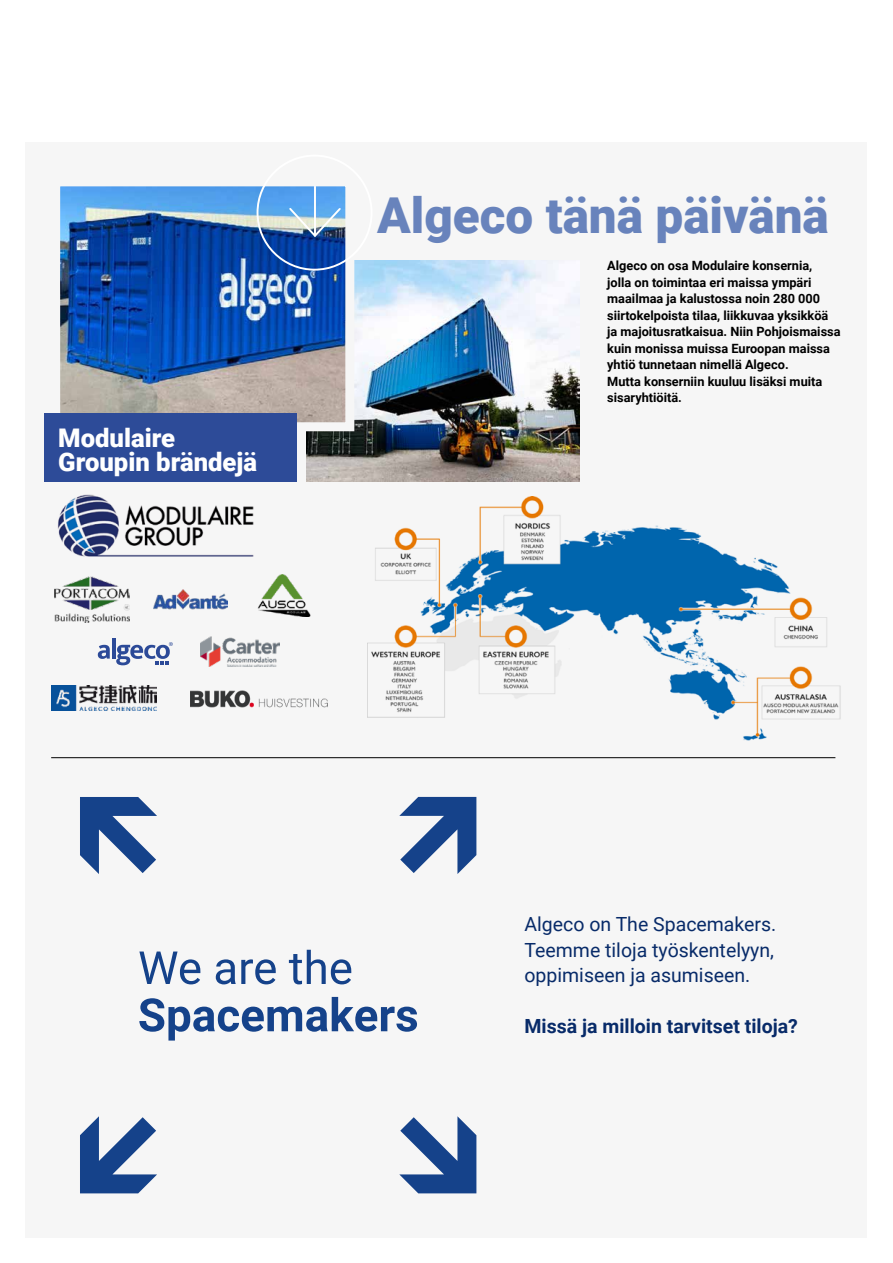
<style>
.page{position:relative;width:893px;height:1263px;background:#fff}
.page>*{position:absolute;margin:0;border:0;box-sizing:border-box;transform-origin:0 0}
.t1{font:900 49.5px "Roboto";color:#6883bc}
.t2{font:900 25.65px/24px "Roboto";color:#fff}
.t3{font:19.5px/25.5px "Roboto";color:#082b69;text-align:justify}
.t4{font:700 19.5px "Roboto";color:#082b69}
.t5{font:700 12.75px/16.5px "Roboto";color:#000}
</style>
<div class="page">
<div style="left:26px;top:142px;width:841px;height:1095px;background:#f6f6f6"></div>
<img style="left:367px;top:496px;width:474px;height:245px">
<img style="left:57px;top:494px;width:197px;height:63px">
<img style="left:307px;top:261px;width:272px;height:220px">
<img style="left:61px;top:187px;width:283px;height:234px">
<div style="left:51px;top:177px;width:303px;height:254px;border:9px solid #f6f6f6"></div>
<div style="left:257px;top:155px;width:116px;height:116px;border:2px solid #fff;border-radius:50%"></div>
<svg style="left:287px;top:206px;width:55px;height:33px;background:#81a5c6"></svg>
<hr style="left:314px;top:187px;width:2px;height:48px;background:#fff">
<div style="left:44px;top:413px;width:253px;height:69px;background:#2d4b98"></div>
<hr style="left:51px;top:757px;width:784px;height:1px;background:#000">
<svg style="left:80px;top:797px;width:77px;height:77px"></svg>
<svg style="left:399px;top:797px;width:77px;height:77px"></svg>
<svg style="left:399px;top:1116px;width:77px;height:77px"></svg>
<svg style="left:80px;top:1116px;width:77px;height:77px"></svg>
<svg style="left:139px;top:997px;width:278px;height:43px"></svg>
<svg style="left:139px;top:951px;width:61px;height:33px"></svg>
<svg style="left:216px;top:959px;width:60px;height:25px"></svg>
<svg style="left:289px;top:950px;width:62px;height:34px"></svg>
<img style="left:201px;top:637px;width:78px;height:29px">
<img style="left:257px;top:574px;width:54px;height:43px">
<img style="left:153px;top:590px;width:75px;height:20px">
<img style="left:54px;top:577px;width:75px;height:46px">
<img style="left:52px;top:686px;width:105px;height:24px">
<img style="left:190px;top:690px;width:138px;height:18px">
<svg style="left:98px;top:645px;width:12px;height:14px"></svg>
<hr style="left:112px;top:638px;width:3px;height:21px;background:#2c4a98">
<svg style="left:116px;top:642px;width:57px;height:23px"></svg>
<h2 class="t2" style="left:58px;top:424px;width:200px">Modulaire<br>Groupin brändejä</h2>
<h1 class="t1" style="left:377px;top:181px;width:453px">Algeco tänä päivänä</h1>
<p class="t5" style="left:607px;top:257px;width:235px">Algeco on osa Modulaire konsernia,<br>jolla on toimintaa eri maissa ympäri maailmaa ja kalustossa noin 280 000 siirtokelpoista tilaa, liikkuvaa yksikköä ja majoitusratkaisua. Niin Pohjoismaissa kuin monissa muissa Euroopan maissa yhtiö tunnetaan nimellä Algeco.<br>Mutta konserniin kuuluu lisäksi muita sisaryhtiöitä.</p>
<h3 class="t3" style="left:524px;top:911px;width:253px">Algeco on The Spacemakers.<br>Teemme tiloja työskentelyyn, oppimiseen ja asumiseen.</h3>
<h3 class="t4" style="left:524px;top:1013px;width:275px">Missä ja milloin tarvitset tiloja?</h3>
</div>
